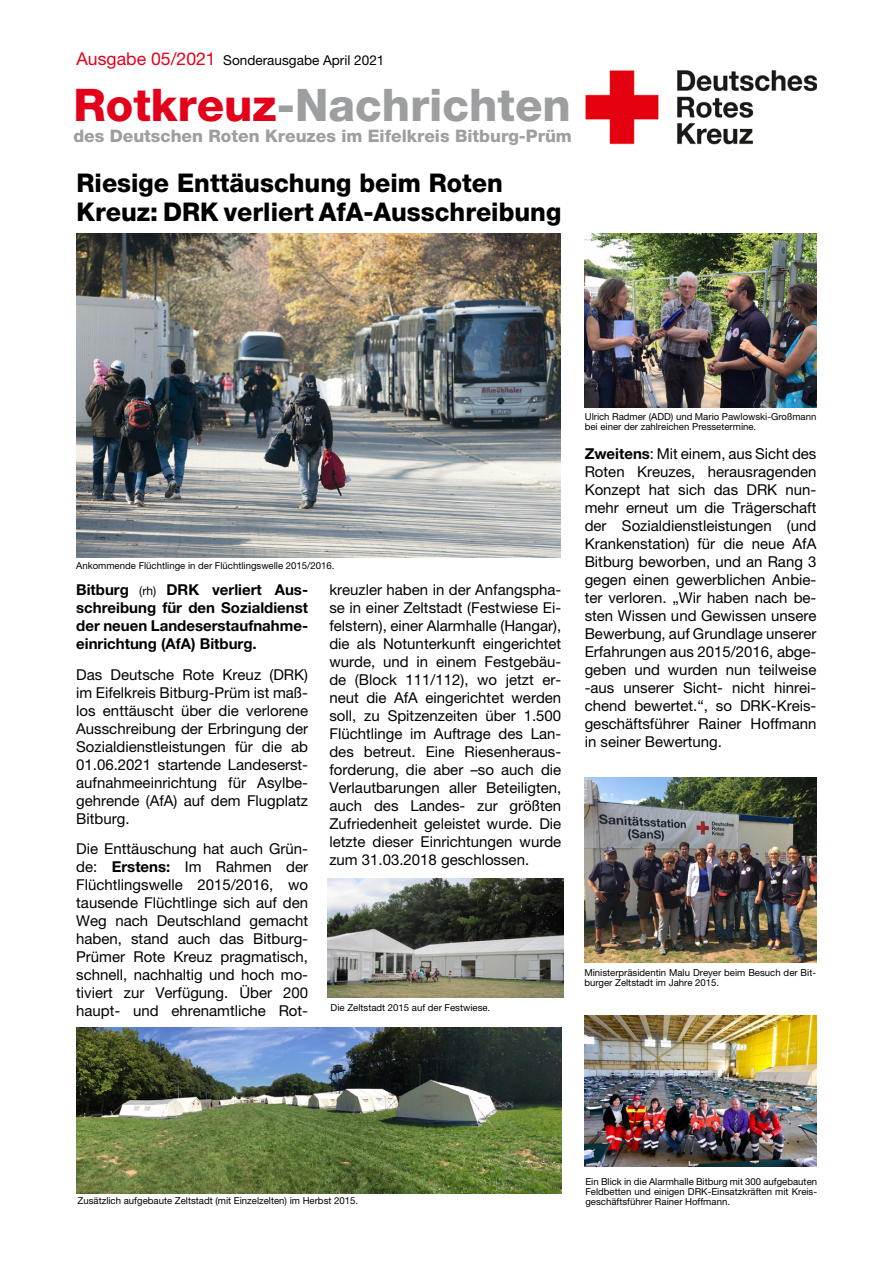
<style>
.page{position:relative;width:893px;height:1263px;background:#fff}
.page>*{position:absolute;margin:0;border:0;box-sizing:border-box;transform-origin:0 0}
.t1{font:800 45px "Helvetica Neue LT";color:#9c9e9f}
.t2{font:800 25.8px/28.8px "Helvetica Neue LT";color:#000}
.t3{font:800 17.25px "Helvetica Neue LT";color:#9c9e9f}
.t4{font:15px/18px "Helvetica Neue LT";color:#000;text-align:justify}
.t5{font:700 15px/18px "Helvetica Neue LT";color:#000;text-align:justify}
.t6{font:13.5px "Helvetica Neue LT";color:#000}
.t7{font:9.6px/9.8px "Helvetica Neue LT";color:#000}
.s1{font-size:17.7px;color:#e2001a}
.s2{color:#e2001a}
.s3{font-weight:400;font-size:12px}
.s4{font-weight:700}
</style>
<div class="page">
<img style="left:585px;top:70px;width:231px;height:75px">
<img style="left:585px;top:234px;width:231px;height:174px">
<img style="left:328px;top:878px;width:235px;height:119px">
<img style="left:77px;top:1027px;width:484px;height:166px">
<img style="left:585px;top:777px;width:231px;height:185px">
<img style="left:77px;top:234px;width:484px;height:323px">
<img style="left:585px;top:1015px;width:231px;height:152px">
<p class="t6" style="left:77px;top:52px;width:309px"><span class="s1">Ausgabe 05/2021</span> Sonderausgabe April 2021</p>
<h1 class="t1" style="left:73px;top:78px;width:499px"><span class="s2">Rotkreuz</span>-Nachrichten</h1>
<p class="t3" style="left:73px;top:125px;width:500px">des Deutschen Roten Kreuzes im Eifelkreis Bitburg-Prüm</p>
<h2 class="t2" style="left:77px;top:168px;width:486px">Riesige Enttäuschung beim Roten<br>Kreuz: DRK verliert AfA-Ausschreibung</h2>
<p class="t7" style="left:76px;top:560px;width:260px">Ankommende Flüchtlinge in der Flüchtlingswelle 2015/2016.</p>
<p class="t5" style="left:76px;top:580px;width:233px">Bitburg <span class="s3">(rh)</span> DRK verliert Aus&shy;schreibung für den Sozialdienst der neuen Landeserstaufnahme&shy;einrichtung (AfA) Bitburg.</p>
<p class="t4" style="left:76px;top:665px;width:233px">Das Deutsche Rote Kreuz (DRK) im Eifelkreis Bitburg-Prüm ist maß&shy;los enttäuscht über die verlorene Ausschreibung der Erbringung der Sozialdienstleistungen für die ab 01.06.2021 startende Landeserst&shy;aufnahmeeinrichtung für Asylbe&shy;gehrende (AfA) auf dem Flugplatz Bitburg.</p>
<p class="t4" style="left:76px;top:840px;width:233px">Die Enttäuschung hat auch Grün&shy;de: <span class="s4">Erstens:</span> Im Rahmen der Flüchtlingswelle 2015/2016, wo tausende Flüchtlinge sich auf den Weg nach Deutschland gemacht haben, stand auch das Bitburg-Prümer Rote Kreuz pragmatisch, schnell, nachhaltig und hoch mo&shy;tiviert zur Verfügung. Über 200 haupt- und ehrenamtliche Rot-</p>
<p class="t4" style="left:329px;top:580px;width:233px">kreuzler haben in der Anfangspha&shy;se in einer Zeltstadt (Festwiese Ei&shy;felstern), einer Alarmhalle (Hangar), die als Notunterkunft eingerichtet wurde, und in einem Festgebäu&shy;de (Block 111/112), wo jetzt er&shy;neut die AfA eingerichtet werden soll, zu Spitzenzeiten über 1.500<br>Flüchtlinge im Auftrage des Lan&shy;des betreut. Eine Riesenheraus&shy;forderung, die aber –so auch die Verlautbarungen aller Beteiligten, auch des Landes- zur größten Zufriedenheit geleistet wurde. Die letzte dieser Einrichtungen wurde zum 31.03.2018 geschlossen.</p>
<p class="t7" style="left:331px;top:1003px;width:161px">Die Zeltstadt 2015 auf der Festwiese.</p>
<p class="t7" style="left:585px;top:412px;width:233px">Ulrich Radmer (ADD) und Mario Pawlowski-Großmann bei einer der zahlreichen Pressetermine.</p>
<p class="t4" style="left:585px;top:444px;width:233px"><span class="s4">Zweitens</span>: Mit einem, aus Sicht des Roten Kreuzes, herausragenden Konzept hat sich das DRK nun&shy;mehr erneut um die Trägerschaft der Sozialdienstleistungen (und Krankenstation) für die neue AfA Bitburg beworben, und an Rang 3 gegen einen gewerblichen Anbie&shy;ter verloren. „Wir haben nach be&shy;sten Wissen und Gewissen unsere Bewerbung, auf Grundlage unserer Erfahrungen aus 2015/2016, abge&shy;geben und wurden nun teilweise -aus unserer Sicht- nicht hinrei&shy;chend bewertet.“, so DRK-Kreis&shy;geschäftsführer Rainer Hoffmann in seiner Bewertung.</p>
<p class="t7" style="left:584px;top:968px;width:233px">Ministerpräsidentin Malu Dreyer beim Besuch der Bit&shy;burger Zeltstadt im Jahre 2015.</p>
<p class="t7" style="left:78px;top:1196px;width:282px">Zusätzlich aufgebaute Zeltstadt (mit Einzelzelten) im Herbst 2015.</p>
<p class="t7" style="left:585px;top:1177px;width:233px;text-align:justify">Ein Blick in die Alarmhalle Bitburg mit 300 aufgebauten Feldbetten und einigen DRK-Einsatzkräften mit Kreis&shy;geschäftsführer Rainer Hoffmann.</p>
</div>
